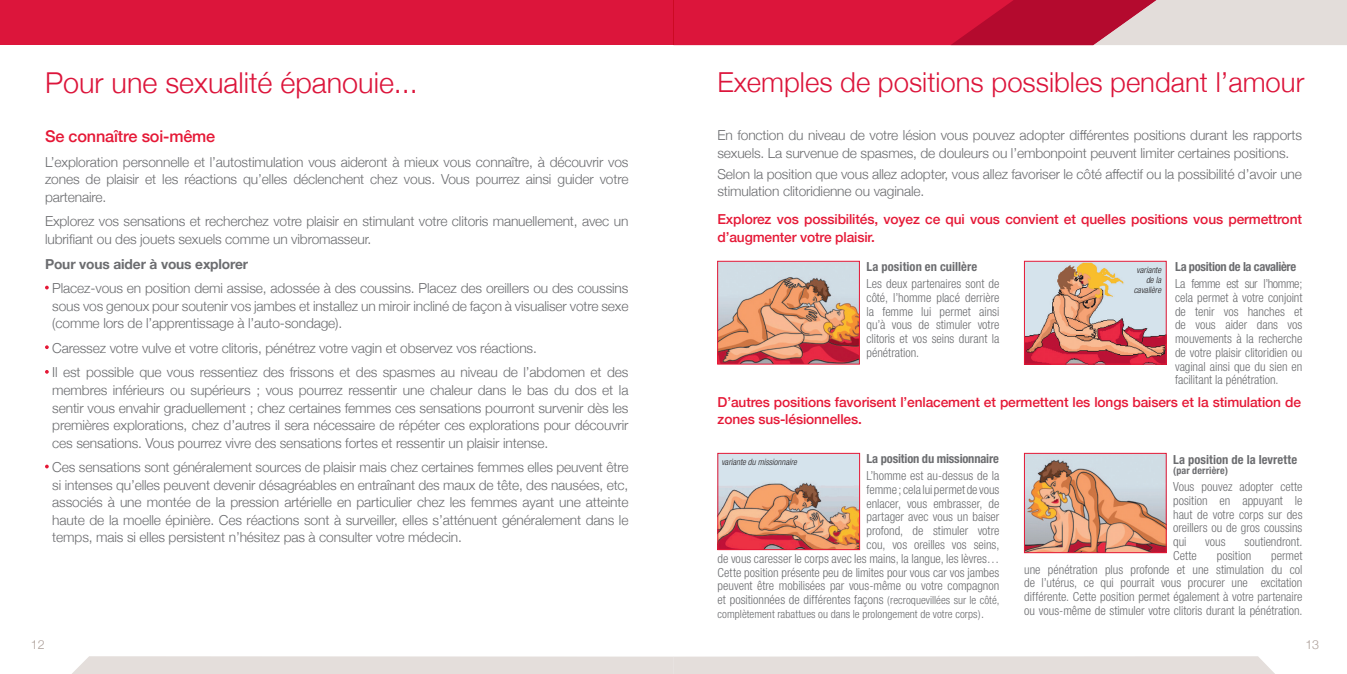
<style>
.page{position:relative;width:1347px;height:674px;background:#fff}
.page>*{position:absolute;margin:0;border:0;box-sizing:border-box;transform-origin:0 0}
.t1{font:300 28.75px "Helvetica Neue";color:#dc153b}
.t2{font:300 27.5px "Helvetica Neue";color:#dc153b}
.t3{font:500 16.25px "Helvetica Neue";letter-spacing:-.01em;color:#e51836}
.t4{font:300 13.75px/17.5px "Helvetica Neue";letter-spacing:-.01em;color:#6c6d70;text-align:justify}
.t5{font:500 13.75px/17.5px "Helvetica Neue";letter-spacing:-.01em;color:#e51836}
.t6{font:700 13.75px "Helvetica Neue";letter-spacing:-.01em;color:#6c6d70}
.t7{font:300 condensed 12.5px/13.8px "Helvetica Neue";color:#6c6d70;text-align:justify}
.t8{font:700 condensed 12.5px "Helvetica Neue";letter-spacing:-.005em;color:#6c6d70}
.t9{font:700 condensed 12.5px "Helvetica Neue";letter-spacing:-.025em;color:#6c6d70}
.t10{font:300 12.5px "Helvetica Neue";color:#ada09a}
.t11{font:300 condensed 11.25px "Helvetica Neue";letter-spacing:.005em;color:#6c6d70}
.t12{font:700 condensed 10px "Helvetica Neue";letter-spacing:.015em;color:#6c6d70}
.t13{font:italic 300 condensed 8.75px/9.6px "Helvetica Neue";color:#231f20;text-align:right}
.s1{font-size:11.25px}
.s2{font-size:12.5px}
</style>
<div class="page">
<svg style="left:673px;top:0;width:673px;height:45px;background:#d5546c"></svg>
<svg style="left:73px;top:656px;width:1201px;height:17px;background:#e5dfdc"></svg>
<div style="left:0;top:0;width:673px;height:45px;background:#dc153b"></div>
<svg style="left:45px;top:285px;width:4px;height:4px"></svg>
<svg style="left:45px;top:345px;width:4px;height:4px"></svg>
<svg style="left:45px;top:370px;width:4px;height:3px"></svg>
<svg style="left:45px;top:464px;width:4px;height:4px"></svg>
<img style="left:719px;top:263px;width:138px;height:99px">
<div style="left:717px;top:261px;width:142px;height:103px;border:1px solid #e51836"></div>
<img style="left:1026px;top:263px;width:138px;height:99px">
<div style="left:1024px;top:261px;width:142px;height:103px;border:1px solid #e51836"></div>
<img style="left:1026px;top:455px;width:138px;height:95px">
<div style="left:1024px;top:453px;width:142px;height:99px;border:1px solid #e51836"></div>
<img style="left:719px;top:455px;width:138px;height:92px">
<div style="left:717px;top:453px;width:142px;height:96px;border:1px solid #e51836"></div>
<h1 class="t1" style="left:45px;top:60px;width:374px">Pour une sexualité épanouie...</h1>
<h2 class="t2" style="left:717px;top:60px;width:588px">Exemples de positions possibles pendant l’amour</h2>
<p class="t3" style="left:45px;top:123px;width:172px">Se connaître soi-même</p>
<p class="t4" style="left:45px;top:152px;width:585px">L’exploration personnelle et l’autostimulation vous aideront à mieux vous connaître, à découvrir vos zones de plaisir et les réactions qu’elles déclenchent chez vous. Vous pourrez ainsi guider votre partenaire.</p>
<p class="t4" style="left:45px;top:212px;width:585px">Explorez vos sensations et recherchez votre plaisir en stimulant votre clitoris manuellement, avec un lubrifiant ou des jouets sexuels comme un vibromasseur.</p>
<p class="t6" style="left:45px;top:253px;width:205px">Pour vous aider à vous explorer</p>
<p class="t4" style="left:52px;top:278px;width:577px">Placez-vous en position demi assise, adossée à des coussins. Placez des oreillers ou des coussins sous vos genoux pour soutenir vos jambes et installez un miroir incliné de façon à visualiser votre sexe (comme lors de l’apprentissage à l’auto-sondage).</p>
<p class="t4" style="left:52px;top:334px;width:577px;line-height:24.6px">Caressez votre vulve et votre clitoris, pénétrez votre vagin et observez vos réactions.<br>Il est possible que vous ressentiez des frissons et des spasmes au niveau de l’abdomen et des</p>
<p class="t4" style="left:52px;top:380px;width:577px">membres inférieurs ou supérieurs ; vous pourrez ressentir une chaleur dans le bas du dos et la sentir vous envahir graduellement ; chez certaines femmes ces sensations pourront survenir dès les premières explorations, chez d’autres il sera nécessaire de répéter ces explorations pour découvrir ces sensations. Vous pourrez vivre des sensations fortes et ressentir un plaisir intense.</p>
<p class="t4" style="left:52px;top:457px;width:578px">Ces sensations sont généralement sources de plaisir mais chez certaines femmes elles peuvent être si intenses qu’elles peuvent devenir désagréables en entraînant des maux de tête, des nausées, etc, associés à une montée de la pression artérielle en particulier chez les femmes ayant une atteinte haute de la moelle épinière. Ces réactions sont à surveiller, elles s’atténuent généralement dans le temps, mais si elles persistent n’hésitez pas à consulter votre médecin.</p>
<p class="t4" style="left:717px;top:125px;width:586px">En fonction du niveau de votre lésion vous pouvez adopter différentes positions durant les rapports sexuels. La survenue de spasmes, de douleurs ou l’embonpoint peuvent limiter certaines positions.</p>
<p class="t4" style="left:717px;top:164px;width:586px">Selon la position que vous allez adopter, vous allez favoriser le côté affectif ou la possibilité d’avoir une stimulation clitoridienne ou vaginale.</p>
<p class="t5" style="left:717px;top:210px;width:586px">Explorez vos possibilités, voyez ce qui vous convient et quelles positions vous permettront d’augmenter votre plaisir.</p>
<p class="t8" style="left:866px;top:258px;width:112px">La position en cuillère</p>
<p class="t7" style="left:866px;top:276px;width:134px">Les deux partenaires sont de côté, l’homme placé derrière la femme lui permet ainsi qu’à vous de stimuler votre clitoris et vos seins durant la pénétration.</p>
<p class="t13" style="left:1133px;top:265px;width:29px">variante de la cavalière</p>
<p class="t9" style="left:1175px;top:258px;width:123px">La position de la cavalière</p>
<p class="t7" style="left:1175px;top:276px;width:129px">La femme est sur l’homme; cela permet à votre conjoint de tenir vos hanches et de vous aider dans vos mouvements à la recherche de votre plaisir clitoridien ou vaginal ainsi que du sien en facilitant la pénétration.</p>
<p class="t5" style="left:717px;top:392px;width:585px">D’autres positions favorisent l’enlacement et permettent les longs baisers et la stimulation de zones sus-lésionnelles.</p>
<p class="t8" style="left:866px;top:450px;width:134px">La position du missionnaire</p>
<p class="t7" style="left:717px;top:468px;width:283px;text-align:right">L’homme est au-dessus de la<br>femme ; cela lui permet de vous<br>enlacer, vous embrasser, de<br>partager avec vous un baiser<br>profond, de stimuler votre<br>cou, vos oreilles vos seins,<br>de vous caresser le corps avec les mains, la langue, les lèvres… Cette position présente peu de limites pour vous car vos jambes peuvent être mobilisées par vous-même ou votre compagnon et positionnées de différentes façons <span class="s1">(recroquevillées sur le côté,</span></p>
<p class="t11" style="left:717px;top:607px;width:268px">complètement rabattues ou dans le prolongement de votre corps)<span class="s2">.</span></p>
<p class="t13" style="left:721px;top:456px;width:77px">variante du missionnaire</p>
<p class="t8" style="left:1173px;top:451px;width:126px">La position de la levrette</p>
<p class="t12" style="left:1173px;top:464px;width:56px">(par derrière)</p>
<p class="t7" style="left:1173px;top:479px;width:131px">Vous pouvez adopter cette position en appuyant le haut de votre corps sur des oreillers ou de gros coussins qui</p>
<p class="t7" style="left:1205px;top:534px;width:22px">vous</p>
<p class="t7" style="left:1244px;top:534px;width:60px">soutiendront.</p>
<p class="t7" style="left:1173px;top:548px;width:25px">Cette</p>
<p class="t7" style="left:1216px;top:548px;width:36px">position</p>
<p class="t7" style="left:1024px;top:548px;width:280px;text-indent:247px">permet une pénétration plus profonde et une stimulation du col de l’utérus, ce qui pourrait vous procurer une excitation différente. Cette position permet également à votre partenaire ou vous-même de stimuler votre clitoris durant la pénétration.</p>
<p class="t10" style="left:31px;top:634px;width:15px">12</p>
<p class="t10" style="left:1305px;top:634px;width:15px">13</p>
</div>
